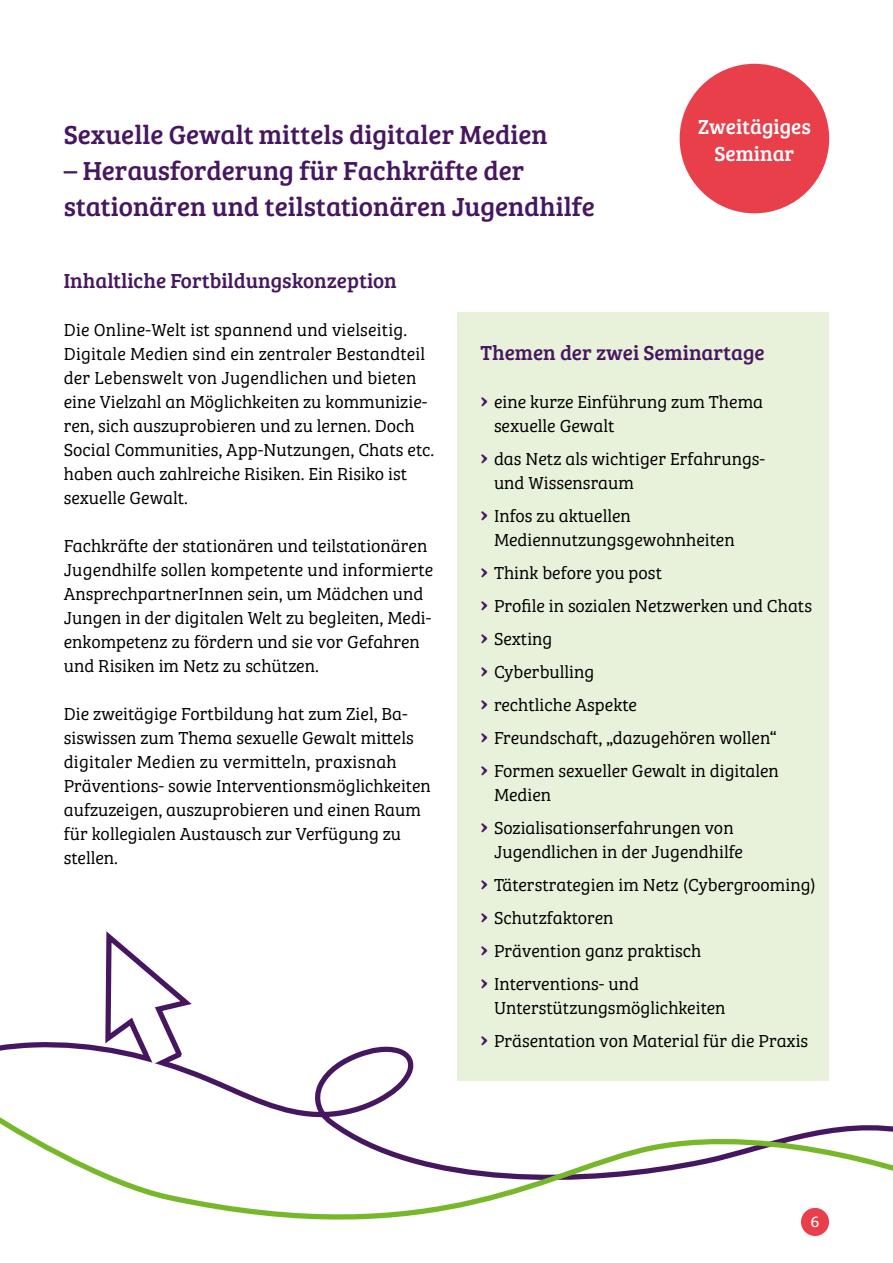
<style>
.page{position:relative;width:893px;height:1263px;background:#fff}
.page>*{position:absolute;margin:0;border:0;box-sizing:border-box;transform-origin:0 0}
.t1{font:27px/36px "Bree Serif";color:#461760}
.t2{font:21px "Bree Serif";color:#461760}
.t3{font:21px/27px "Bree Serif";color:#fff;text-align:center}
.t4{font:18px/24px "Bree Serif Lt";color:#000}
.t5{font:15px "Bitter";color:#fff}
.s1{font-family:"Bree Serif";font-size:24px;color:#461760}
</style>
<div class="page">
<div style="left:680px;top:64px;width:149px;height:149px;background:#e83f4b;border-radius:50%"></div>
<div style="left:457px;top:312px;width:372px;height:768px;background:#e8f1da"></div>
<svg style="left:0;top:1042px;width:893px;height:194px"></svg>
<svg style="left:103px;top:931px;width:94px;height:138px"></svg>
<h1 class="t1" style="left:64px;top:115px;width:485px">Sexuelle Gewalt mittels digitaler Medien</h1>
<h1 class="t1" style="left:64px;top:151px;width:533px">– Herausforderung für Fachkräfte der stationären und teilstationären Jugendhilfe</h1>
<p class="t3" style="left:698px;top:112px;width:114px">Zweitägiges<br>Seminar</p>
<p class="t2" style="left:64px;top:265px;width:335px">Inhaltliche Fortbildungskonzeption</p>
<p class="t4" style="left:64px;top:317px;width:372px">Die Online-Welt ist spannend und vielseitig.<br>Digitale Medien sind ein zentraler Bestandteil der Lebenswelt von Jugendlichen und bieten eine Vielzahl an Möglichkeiten zu kommunizie&shy;ren, sich auszuprobieren und zu lernen. Doch Social Communities, App-Nutzungen, Chats etc. haben auch zahlreiche Risiken. Ein Risiko ist sexuelle Gewalt.</p>
<p class="t4" style="left:64px;top:533px;width:371px">Fachkräfte der stationären und teilstationären Jugendhilfe sollen kompetente und informierte AnsprechpartnerInnen sein, um Mädchen und Jungen in der digitalen Welt zu begleiten, Medi&shy;enkompetenz zu fördern und sie vor Gefahren und Risiken im Netz zu schützen.</p>
<p class="t4" style="left:64px;top:701px;width:369px">Die zweitägige Fortbildung hat zum Ziel, Ba&shy;siswissen zum Thema sexuelle Gewalt mittels digitaler Medien zu vermitteln, praxisnah Präventions- sowie Interventionsmöglichkeiten aufzuzeigen, auszuprobieren und einen Raum für kollegialen Austausch zur Verfügung zu stellen.</p>
<p class="t2" style="left:480px;top:337px;width:286px">Themen der zwei Seminartage</p>
<p class="t4" style="left:494px;top:389px;width:271px;text-indent:-13px"><span class="s1">›</span> eine kurze Einführung zum Thema sexuelle Gewalt</p>
<p class="t4" style="left:494px;top:446px;width:273px;text-indent:-13px"><span class="s1">›</span> das Netz als wichtiger Erfahrungs&shy;und Wissensraum</p>
<p class="t4" style="left:494px;top:503px;width:242px;text-indent:-13px"><span class="s1">›</span> Infos zu aktuellen<br>Mediennutzungsgewohnheiten</p>
<p class="t4" style="left:480px;top:555px;width:333px;line-height:33px"><span class="s1">›</span> Think before you post<br><span class="s1">›</span> Profile in sozialen Netzwerken und Chats <span class="s1">›</span> Sexting<br><span class="s1">›</span> Cyberbulling<br><span class="s1">›</span> rechtliche Aspekte<br><span class="s1">›</span> Freundschaft, „dazugehören wollen“<br><span class="s1">›</span> Formen sexueller Gewalt in digitalen</p>
<p class="t4" style="left:480px;top:777px;width:255px;line-height:33px;text-indent:13px">Medien<br><span class="s1">›</span> Sozialisationserfahrungen von</p>
<p class="t4" style="left:480px;top:834px;width:337px;line-height:33px;text-indent:13px">Jugendlichen in der Jugendhilfe<br><span class="s1">›</span> Täterstrategien im Netz (Cybergrooming) <span class="s1">›</span> Schutzfaktoren<br><span class="s1">›</span> Prävention ganz praktisch<br><span class="s1">›</span> Interventions- und</p>
<p class="t4" style="left:480px;top:990px;width:329px;line-height:33px;text-indent:13px">Unterstützungsmöglichkeiten<br><span class="s1">›</span> Präsentation von Material für die Praxis</p>
<p class="t5" style="left:810px;top:1213px;width:10px">6</p>
</div>
